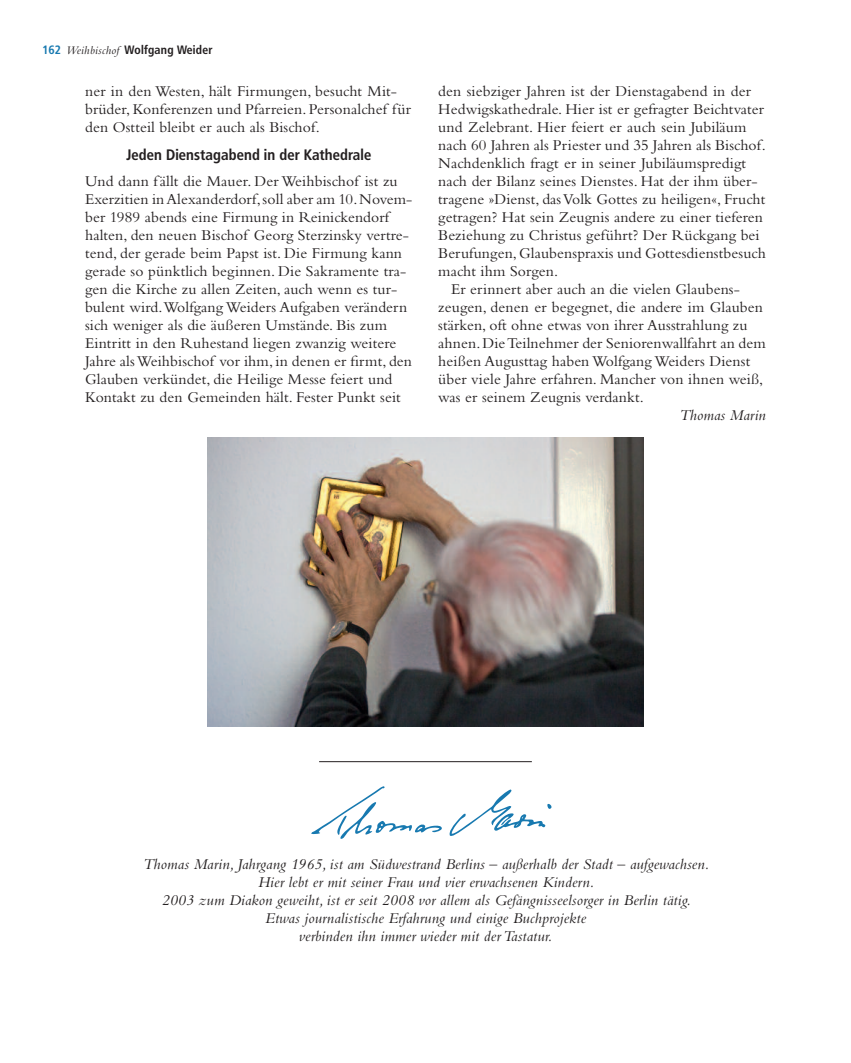
<style>
.page{position:relative;width:851px;height:1063px;background:#fff}
.page>*{position:absolute;margin:0;border:0;box-sizing:border-box;transform-origin:0 0}
.t1{font:15.6px/18px "Bembo";letter-spacing:.01em;color:#231f20}
.t2{font:italic 15.6px/18px "Bembo";letter-spacing:.01em;color:#231f20;text-align:center}
.t3{font:700 15px "Frutiger Condensed BQ";letter-spacing:.01em;color:#231f20}
.t4{font:700 12px "Frutiger Condensed BQ";letter-spacing:.02em;color:#231f20}
.s1{color:#1779b0}
.s2{font-family:"Bembo";font-weight:400;font-style:italic}
</style>
<div class="page">
<hr style="left:319px;top:761px;width:212px;height:1px;background:#231f20">
<svg style="left:311px;top:786px;width:131px;height:53px"></svg>
<svg style="left:449px;top:790px;width:102px;height:46px"></svg>
<img style="left:207px;top:437px;width:436px;height:289px">
<p class="t4" style="left:43px;top:43px;width:171px"><span class="s1">162</span> <span class="s2">Weihbischof</span> Wolfgang Weider</p>
<p class="t1" style="left:85px;top:83px;width:327px">ner in den Westen, hält Firmungen, besucht Mit&shy;brüder,Konferenzen und Pfarreien. Personalchef für den Ostteil bleibt er auch als Bischof.</p>
<p class="t3" style="left:126px;top:146px;width:246px">Jeden Dienstagabend in der Kathedrale</p>
<p class="t1" style="left:85px;top:173px;width:329px">Und dann fällt die Mauer. Der Weihbischof ist zu Exerzitien inAlexanderdorf,soll aber am 10.Novem&shy;ber 1989 abends eine Firmung in Reinickendorf halten, den neuen Bischof Georg Sterzinsky vertre&shy;tend, der gerade beim Papst ist. Die Firmung kann gerade so pünktlich beginnen. Die Sakramente tra&shy;gen die Kirche zu allen Zeiten, auch wenn es tur&shy;bulent wird.Wolfgang Weiders Aufgaben verändern sich weniger als die äußeren Umstände. Bis zum Eintritt in den Ruhestand liegen zwanzig weitere Jahre alsWeihbischof vor ihm, in denen er firmt, den Glauben verkündet, die Heilige Messe feiert und Kontakt zu den Gemeinden hält. Fester Punkt seit</p>
<p class="t1" style="left:438px;top:83px;width:314px">den siebziger Jahren ist der Dienstagabend in der</p>
<p class="t1" style="left:438px;top:101px;width:327px">Hedwigskathedrale. Hier ist er gefragter Beichtvater</p>
<p class="t1" style="left:438px;top:119px;width:310px">und Zelebrant. Hier feiert er auch sein Jubiläum</p>
<p class="t1" style="left:438px;top:137px;width:329px">nach 60 Jahren als Priester und 35 Jahren als Bischof.</p>
<p class="t1" style="left:438px;top:155px;width:309px">Nachdenklich fragt er in seiner Jubiläumspredigt</p>
<p class="t1" style="left:438px;top:173px;width:321px">nach der Bilanz seines Dienstes. Hat der ihm über-</p>
<p class="t1" style="left:438px;top:191px;width:328px">tragene »Dienst, dasVolk Gottes zu heiligen«, Frucht</p>
<p class="t1" style="left:438px;top:209px;width:326px">getragen? Hat sein Zeugnis andere zu einer tieferen</p>
<p class="t1" style="left:438px;top:227px;width:323px">Beziehung zu Christus geführt? Der Rückgang bei</p>
<p class="t1" style="left:438px;top:245px;width:329px">Berufungen,Glaubenspraxis und Gottesdienstbesuch</p>
<p class="t1" style="left:438px;top:263px;width:121px">macht ihm Sorgen.</p>
<p class="t1" style="left:451px;top:281px;width:290px">Er erinnert aber auch an die vielen Glaubens-</p>
<p class="t1" style="left:438px;top:299px;width:326px">zeugen, denen er begegnet, die andere im Glauben</p>
<p class="t1" style="left:438px;top:317px;width:311px">stärken, oft ohne etwas von ihrer Ausstrahlung zu</p>
<p class="t1" style="left:438px;top:335px;width:329px">ahnen.DieTeilnehmer der Seniorenwallfahrt an dem</p>
<p class="t1" style="left:438px;top:353px;width:313px">heißen Augusttag haben Wolfgang Weiders Dienst</p>
<p class="t1" style="left:438px;top:371px;width:326px">über viele Jahre erfahren. Mancher von ihnen weiß,</p>
<p class="t1" style="left:438px;top:389px;width:207px">was er seinem Zeugnis verdankt.</p>
<p class="t2" style="left:679px;top:407px;width:88px">Thomas Marin</p>
<p class="t2" style="left:143px;top:857px;width:568px">Thomas Marin, Jahrgang 1965, ist am Südwestrand Berlins – außerhalb der Stadt – aufgewachsen.<br>Hier lebt er mit seiner Frau und vier erwachsenen Kindern.<br>2003 zum Diakon geweiht, ist er seit 2008 vor allem als Gefängnisseelsorger in Berlin tätig.<br>Etwas journalistische Erfahrung und einige Buchprojekte<br>verbinden ihn immer wieder mit derTastatur.</p>
</div>
